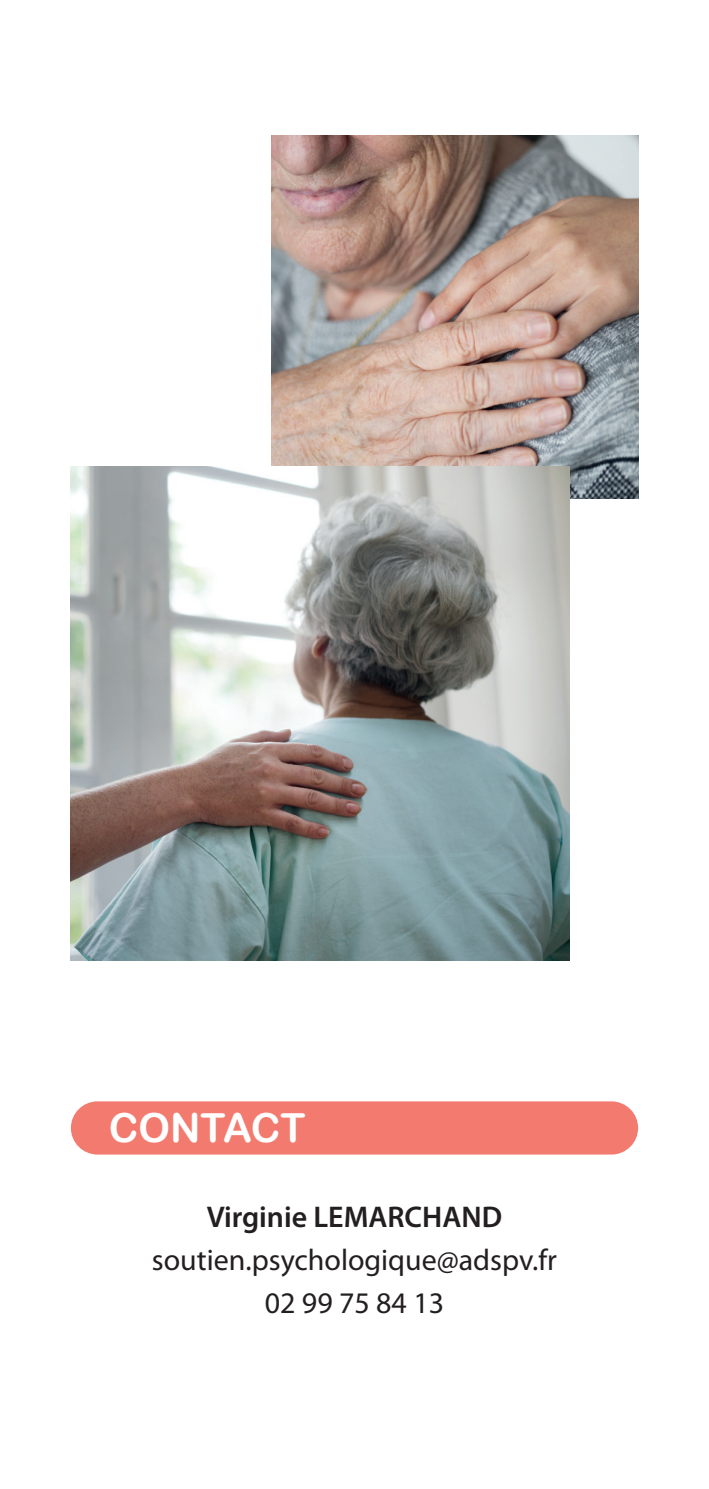
<style>
.page{position:relative;width:709px;height:1489px;background:#fff}
.page>*{position:absolute;margin:0;border:0;box-sizing:border-box;transform-origin:0 0}
.t1{font:40px "Arial Rounded MT Bold";color:#fff}
.t2{font:30px "Myriad Pro";color:#231f20}
.t3{font:600 30px "Myriad Pro";color:#231f20}
</style>
<div class="page">
<img style="left:271px;top:136px;width:367px;height:363px">
<div style="left:71px;top:1101px;width:567px;height:53px;background:#f37a6e;border-radius:27px"></div>
<img style="left:71px;top:467px;width:498px;height:493px">
<p class="t1" style="left:109px;top:1104px;width:198px">CONTACT</p>
<p class="t3" style="left:207px;top:1197px;width:297px">Virginie LEMARCHAND</p>
<p class="t2" style="left:152px;top:1240px;width:406px">soutien.psychologique@adspv.fr</p>
<p class="t2" style="left:265px;top:1283px;width:181px">02 99 75 84 13</p>
</div>
